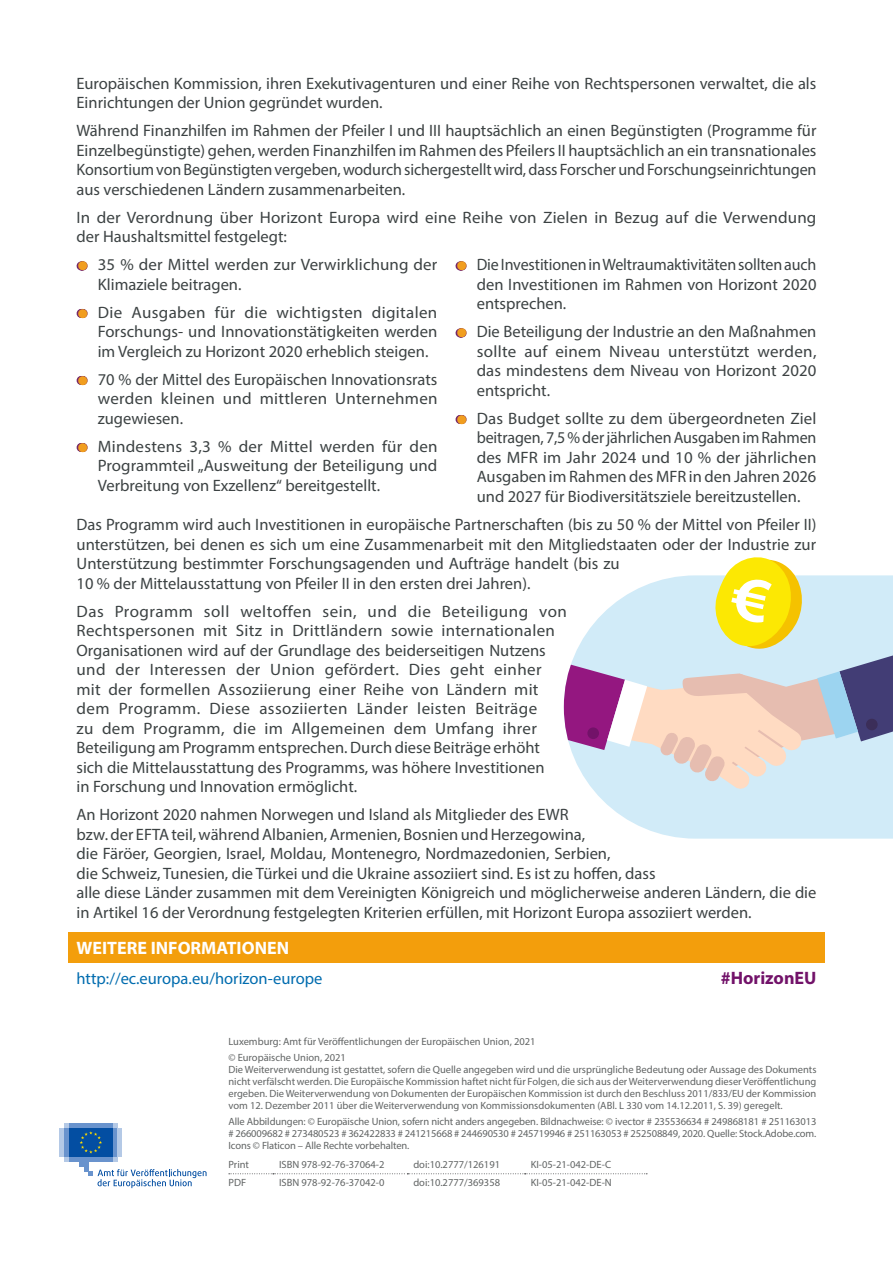
<style>
.page{position:relative;width:893px;height:1263px;background:#fff}
.page>*{position:absolute;margin:0;border:0;box-sizing:border-box;transform-origin:0 0}
.end_title{font:700 18px "Myriad Pro";color:#fff}
.end_url{font:700 18px "Myriad Pro";color:#721269}
.body{font:16.5px/19.5px "Myriad Pro";color:#3c4243;text-align:justify}
.end_url-2{font:16.5px "Myriad Pro";color:#006caf}
.lim{font:10.5px/12px "Myriad Pro";color:#616464;text-align:justify}
.lim_sb{font:10.5px/12px "Myriad Pro";letter-spacing:-.01em;color:#616464;text-align:justify}
.lim_break{font:10.5px "Myriad Pro";color:#616464}
.s1{font-size:43.2px;color:#f19e1f}
</style>
<div class="page">
<svg style="left:81px;top:261px;width:2px;height:9px"></svg>
<svg style="left:81px;top:309px;width:2px;height:9px"></svg>
<svg style="left:81px;top:376px;width:2px;height:9px"></svg>
<svg style="left:81px;top:443px;width:2px;height:9px"></svg>
<svg style="left:460px;top:261px;width:2px;height:9px"></svg>
<svg style="left:460px;top:328px;width:2px;height:9px"></svg>
<svg style="left:460px;top:415px;width:2px;height:9px"></svg>
<div style="left:68px;top:932px;width:757px;height:31px;background:#f39e0c"></div>
<svg style="left:594px;top:790px;width:299px;height:49px;background:#d5edf8"></svg>
<svg style="left:564px;top:557px;width:329px;height:233px"></svg>
<svg style="left:229px;top:1173px;width:418px;height:1px"></svg>
<hr style="left:64px;top:1157px;width:53px;height:4px;background:#b4c9e6">
<div style="left:64px;top:1123px;width:53px;height:5px;background:#b4c9e6"></div>
<div style="left:69px;top:1123px;width:44px;height:5px;background:#6993cd"></div>
<hr style="left:69px;top:1157px;width:44px;height:4px;background:#6993cd">
<hr style="left:113px;top:1128px;width:4px;height:29px;background:#6993cd">
<div style="left:117px;top:1128px;width:5px;height:29px;background:#b4c9e6"></div>
<div style="left:64px;top:1128px;width:5px;height:29px;background:#6993cd"></div>
<hr style="left:60px;top:1128px;width:4px;height:29px;background:#b4c9e6">
<div style="left:79px;top:1157px;width:9px;height:9px;background:#6993cd"></div>
<hr style="left:84px;top:1157px;width:4px;height:14px;background:#6993cd">
<div style="left:69px;top:1128px;width:44px;height:29px;background:#034ea2"></div>
<svg style="left:80px;top:1131px;width:22px;height:22px"></svg>
<svg style="left:88px;top:1169px;width:119px;height:19px"></svg>
<p class="body" style="left:77px;top:73px;width:741px">Europäischen Kommission, ihren Exekutivagenturen und einer Reihe von Rechtspersonen verwaltet, die als<br>Einrichtungen der Union gegründet wurden.</p>
<p class="body" style="left:77px;top:121px;width:741px">Während Finanzhilfen im Rahmen der Pfeiler I und III hauptsächlich an einen Begünstigten (Programme für Einzelbegünstigte) gehen, werden Finanzhilfen im Rahmen des Pfeilers II hauptsächlich an ein transnationales Konsortium von Begünstigten vergeben, wodurch sichergestellt wird, dass Forscher und Forschungseinrichtungen aus verschiedenen Ländern zusammenarbeiten.</p>
<p class="body" style="left:77px;top:207px;width:741px">In der Verordnung über Horizont Europa wird eine Reihe von Zielen in Bezug auf die Verwendung der Haushaltsmittel festgelegt:</p>
<p class="body" style="left:98px;top:255px;width:341px;text-indent:-21px"><span class="s1">•</span> 35 % der Mittel werden zur Verwirklichung der<br>Klimaziele beitragen.</p>
<p class="body" style="left:98px;top:302px;width:341px;text-indent:-21px"><span class="s1">•</span> Die Ausgaben für die wichtigsten digitalen Forschungs- und Innovationstätigkeiten werden im Vergleich zu Horizont 2020 erheblich steigen.</p>
<p class="body" style="left:98px;top:369px;width:341px;text-indent:-21px"><span class="s1">•</span> 70 % der Mittel des Europäischen Innovationsrats werden kleinen und mittleren Unternehmen zugewiesen.</p>
<p class="body" style="left:98px;top:436px;width:341px;text-indent:-21px"><span class="s1">•</span> Mindestens 3,3 % der Mittel werden für den Programmteil „Ausweitung der Beteiligung und Verbreitung von Exzellenz“ bereitgestellt.</p>
<p class="body" style="left:477px;top:255px;width:341px;text-indent:-21px"><span class="s1">•</span> Die Investitionen in Weltraumaktivitäten sollten auch den Investitionen im Rahmen von Horizont 2020 entsprechen.</p>
<p class="body" style="left:477px;top:322px;width:341px;text-indent:-21px"><span class="s1">•</span> Die Beteiligung der Industrie an den Maßnahmen sollte auf einem Niveau unterstützt werden, das mindestens dem Niveau von Horizont 2020 entspricht.</p>
<p class="body" style="left:477px;top:408px;width:341px;text-indent:-21px"><span class="s1">•</span> Das Budget sollte zu dem übergeordneten Ziel beitragen, 7,5 % der jährlichen Ausgaben im Rahmen des MFR im Jahr 2024 und 10 % der jährlichen Ausgaben im Rahmen des MFR in den Jahren 2026 und 2027 für Biodiversitätsziele bereitzustellen.</p>
<p class="body" style="left:77px;top:514px;width:741px;text-align:left">Das Programm wird auch Investitionen in europäische Partnerschaften (bis zu 50 % der Mittel von Pfeiler II) unterstützen, bei denen es sich um eine Zusammenarbeit mit den Mitgliedstaaten oder der Industrie zur Unterstützung bestimmter Forschungsagenden und Aufträge handelt (bis zu<br>10 % der Mittelausstattung von Pfeiler II in den ersten drei Jahren).</p>
<p class="body" style="left:77px;top:601px;width:492px;text-align:left">Das Programm soll weltoffen sein, und die Beteiligung von Rechtspersonen mit Sitz in Drittländern sowie internationalen Organisationen wird auf der Grundlage des beiderseitigen Nutzens und der Interessen der Union gefördert. Dies geht einher mit der formellen Assoziierung einer Reihe von Ländern mit dem Programm. Diese assoziierten Länder leisten Beiträge<br>zu dem Programm, die im Allgemeinen dem Umfang ihrer Beteiligung am Programm entsprechen. Durch diese Beiträge erhöht sich die Mittelausstattung des Programms, was höhere Investitionen<br>in Forschung und Innovation ermöglicht.</p>
<p class="body" style="left:77px;top:804px;width:741px;text-align:left">An Horizont 2020 nahmen Norwegen und Island als Mitglieder des EWR<br>bzw. der EFTA teil, während Albanien, Armenien, Bosnien und Herzegowina,<br>die Färöer, Georgien, Israel, Moldau, Montenegro, Nordmazedonien, Serbien,<br>die Schweiz, Tunesien, die Türkei und die Ukraine assoziiert sind. Es ist zu hoffen, dass<br>alle diese Länder zusammen mit dem Vereinigten Königreich und möglicherweise anderen Ländern, die die in Artikel 16 der Verordnung festgelegten Kriterien erfüllen, mit Horizont Europa assoziiert werden.</p>
<p class="end_title" style="left:77px;top:936px;width:214px">WEITERE INFORMATIONEN</p>
<p class="end_url-2" style="left:77px;top:969px;width:247px">http://ec.europa.eu/horizon-europe</p>
<p class="end_url" style="left:721px;top:966px;width:97px">#HorizonEU</p>
<p class="lim_break" style="left:228px;top:1035px;width:309px">Luxemburg: Amt für Veröffentlichungen der Europäischen Union, 2021</p>
<p class="lim_sb" style="left:228px;top:1051px;width:119px">© Europäische Union, 2021</p>
<p class="lim" style="left:228px;top:1063px;width:589px">Die Weiterverwendung ist gestattet, sofern die Quelle angegeben wird und die ursprüngliche Bedeutung oder Aussage des Dokuments nicht verfälscht werden. Die Europäische Kommission haftet nicht für Folgen, die sich aus der Weiterverwendung dieser Veröffentlichung ergeben. Die Weiterverwendung von Dokumenten der Europäischen Kommission ist durch den Beschluss 2011/833/EU der Kommission vom 12. Dezember 2011 über die Weiterverwendung von Kommissionsdokumenten (ABl. L 330 vom 14.12.2011, S. 39) geregelt.</p>
<p class="lim_sb" style="left:228px;top:1115px;width:589px">Alle Abbildungen: © Europäische Union, sofern nicht anders angegeben. Bildnachweise: © ivector # 235536634 # 249868181 # 251163013 # 266009682 # 273480523 # 362422833 # 241215668 # 244690530 # 245719946 # 251163053 # 252508849, 2020. Quelle: Stock.Adobe.com.<br>Icons © Flaticon – Alle Rechte vorbehalten.</p>
<p class="lim" style="left:228px;top:1158px;width:22px">Print</p>
<p class="lim" style="left:279px;top:1158px;width:107px">ISBN 978-92-76-37064-2</p>
<p class="lim" style="left:413px;top:1158px;width:88px">doi:10.2777/126191</p>
<p class="lim" style="left:531px;top:1158px;width:82px">KI-05-21-042-DE-C</p>
<p class="lim" style="left:228px;top:1176px;width:19px">PDF</p>
<p class="lim" style="left:279px;top:1176px;width:107px">ISBN 978-92-76-37042-0</p>
<p class="lim" style="left:413px;top:1176px;width:88px">doi:10.2777/369358</p>
<p class="lim" style="left:531px;top:1176px;width:83px">KI-05-21-042-DE-N</p>
</div>
